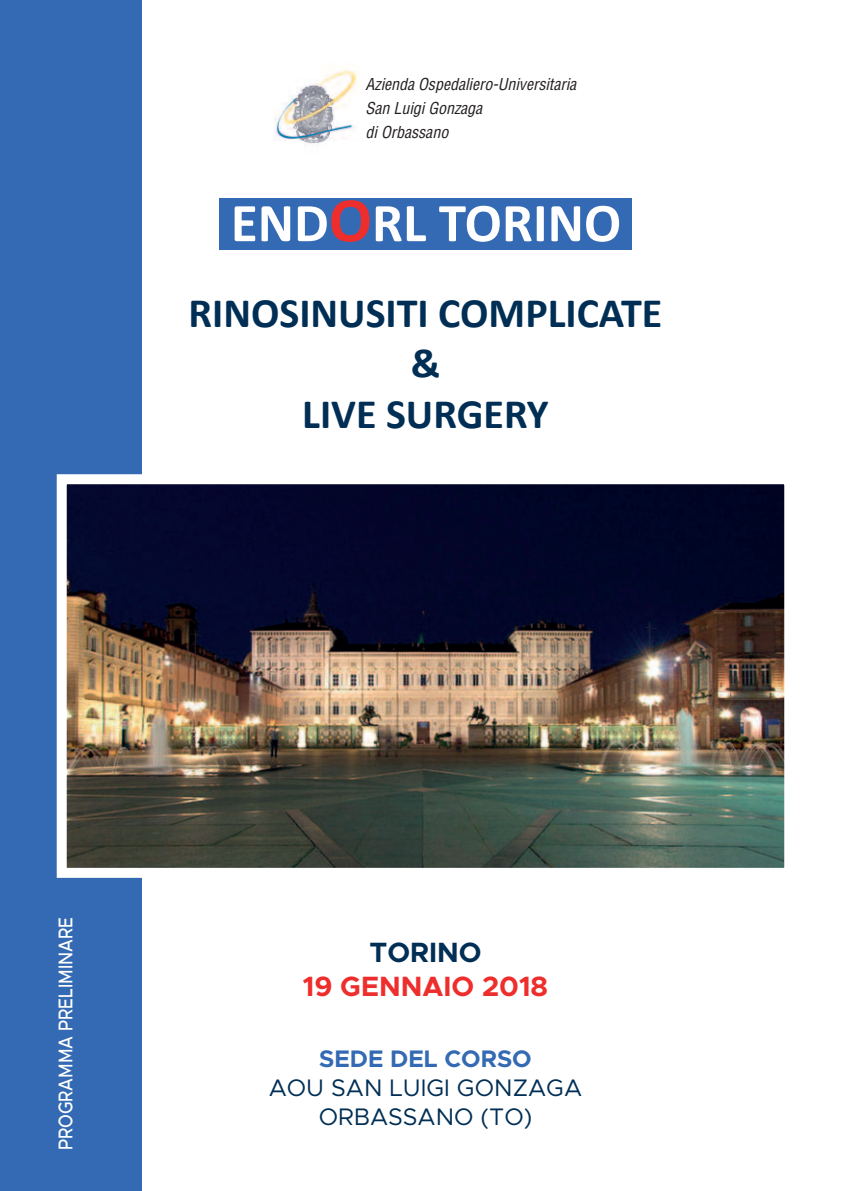
<style>
.page{position:relative;width:851px;height:1191px;background:#fff}
.page>*{position:absolute;margin:0;border:0;box-sizing:border-box;transform-origin:0 0}
.t1{font:700 55px "Calibri";color:#fff}
.t2{font:700 42px/50.4px "Calibri";color:#002e54;text-align:center}
.t3{font:700 28px "Metropolis";color:#ee2e2c}
.t4{font:700 28px "Metropolis";color:#002e54}
.t5{font:24px/28.8px "Metropolis";color:#002e54;text-align:center}
.t6{font:700 24px "Metropolis";color:#336ab3}
.t7{font:500 20px "Metropolis";color:#fff;scale:.85 1}
.t8{font:italic condensed 16px/23.8px "Helvetica";color:#231f20}
.s1{font-size:63.8px;color:#ee2e2c}
</style>
<div class="page">
<div style="left:0;top:0;width:142px;height:1191px;background:#336ab3"></div>
<div style="left:219px;top:198px;width:412px;height:52px;background:#336ab3"></div>
<img style="left:68px;top:485px;width:715px;height:382px">
<div style="left:57px;top:474px;width:737px;height:404px;border:10px solid #fff"></div>
<img style="left:274px;top:64px;width:85px;height:80px">
<p class="t8" style="left:365px;top:73px;width:212px">Azienda Ospedaliero-Universitaria<br>San Luigi Gonzaga<br>di Orbassano</p>
<h1 class="t1" style="left:231px;top:200px;width:392px">END<span class="s1">O</span>RL TORINO</h1>
<h2 class="t2" style="left:188px;top:291px;width:475px">RINOSINUSITI COMPLICATE &amp;<br>LIVE SURGERY</h2>
<p class="t7" style="left:57px;top:1150px;width:276px;rotate:-90deg">PROGRAMMA PRELIMINARE</p>
<h3 class="t4" style="left:369px;top:939px;width:114px">TORINO</h3>
<h3 class="t3" style="left:303px;top:973px;width:247px">19 GENNAIO 2018</h3>
<h3 class="t6" style="left:319px;top:1047px;width:214px">SEDE DEL CORSO</h3>
<h3 class="t5" style="left:269px;top:1074px;width:315px">AOU SAN LUIGI GONZAGA<br>ORBASSANO (TO)</h3>
</div>
